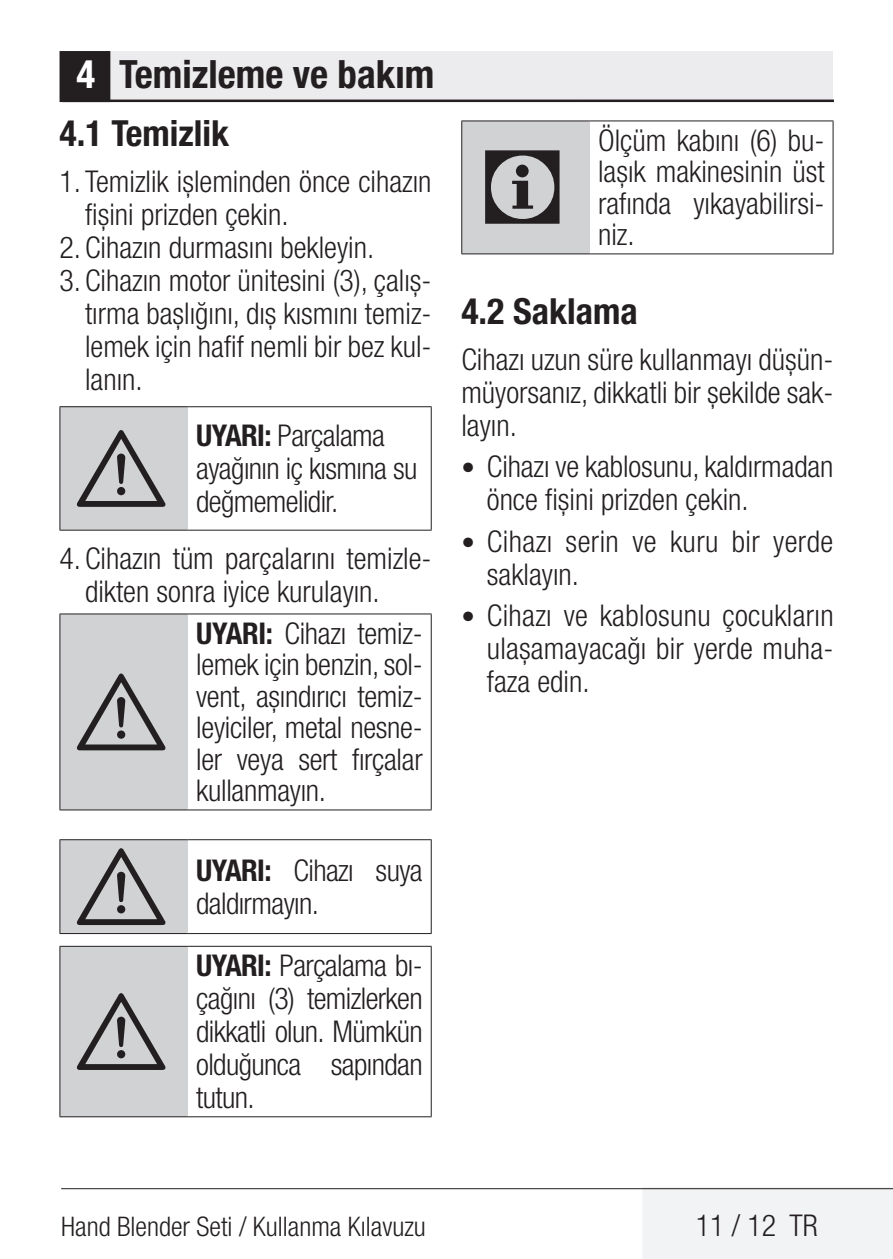
<style>
.page{position:relative;width:893px;height:1259px;background:#fff}
.page>*{position:absolute;margin:0;border:0;box-sizing:border-box;transform-origin:0 0}
.t1{font:108px "ZIWARNUN";color:#231f20}
.t2{font:96px "ZIWARNUN";color:#231f20}
.t3{font:700 condensed 39px "Helvetica Neue LT Pro";color:#231f20}
.t4{font:700 condensed 36px "Helvetica Neue LT Pro";color:#231f20}
.t5{font:300 condensed 30px/33px "Helvetica Neue LT Pro";color:#231f20;text-align:justify}
.t6{font:300 condensed 30px/33px "Helvetica Neue LT Pro";letter-spacing:-.02em;color:#231f20}
.t7{font:300 condensed 27px "Helvetica Neue LT Pro";color:#231f20}
.s1{color:#fff}
.s2{font-weight:700}
.s3{font-weight:700;font-size:27px}
</style>
<div class="page">
<div style="left:642px;top:1186px;width:251px;height:73px;background:#f2f3f4;border:3px solid #f2f3f4"></div>
<hr style="left:61px;top:1188px;width:832px;height:1px;background:#231f20">
<div style="left:62px;top:51px;width:771px;height:50px;background:#ececee"></div>
<hr style="left:62px;top:100px;width:771px;height:2px;background:#231f20">
<div style="left:61px;top:53px;width:48px;height:48px;background:#231f20"></div>
<div style="left:60px;top:51px;width:50px;height:51px;border:3px solid #231f20"></div>
<div style="left:60px;top:407px;width:128px;height:123px;background:#d1d2d4"></div>
<hr style="left:188px;top:406px;width:244px;height:1px;background:#231f20">
<hr style="left:431px;top:407px;width:1px;height:123px;background:#231f20">
<hr style="left:188px;top:529px;width:244px;height:2px;background:#231f20">
<hr style="left:60px;top:406px;width:128px;height:1px;background:#231f20">
<hr style="left:59px;top:407px;width:1px;height:123px;background:#231f20">
<hr style="left:60px;top:529px;width:128px;height:2px;background:#231f20">
<div style="left:60px;top:614px;width:128px;height:196px;background:#d1d2d4"></div>
<hr style="left:188px;top:613px;width:244px;height:1px;background:#231f20">
<hr style="left:431px;top:614px;width:1px;height:195px;background:#231f20">
<hr style="left:188px;top:809px;width:244px;height:1px;background:#231f20">
<hr style="left:60px;top:809px;width:128px;height:1px;background:#231f20">
<hr style="left:60px;top:613px;width:128px;height:1px;background:#231f20">
<hr style="left:59px;top:614px;width:1px;height:195px;background:#231f20">
<div style="left:60px;top:839px;width:128px;height:94px;background:#d1d2d4"></div>
<hr style="left:188px;top:839px;width:244px;height:1px;background:#231f20">
<hr style="left:431px;top:840px;width:1px;height:93px;background:#231f20">
<hr style="left:188px;top:933px;width:244px;height:1px;background:#231f20">
<hr style="left:60px;top:839px;width:128px;height:1px;background:#231f20">
<hr style="left:59px;top:840px;width:1px;height:93px;background:#231f20">
<hr style="left:60px;top:933px;width:128px;height:1px;background:#231f20">
<div style="left:60px;top:946px;width:128px;height:170px;background:#d1d2d4"></div>
<hr style="left:188px;top:945px;width:244px;height:2px;background:#231f20">
<hr style="left:431px;top:946px;width:1px;height:170px;background:#231f20">
<hr style="left:188px;top:1116px;width:244px;height:1px;background:#231f20">
<hr style="left:60px;top:945px;width:128px;height:2px;background:#231f20">
<hr style="left:59px;top:946px;width:1px;height:170px;background:#231f20">
<hr style="left:60px;top:1116px;width:128px;height:1px;background:#231f20">
<div style="left:462px;top:121px;width:127px;height:133px;background:#d1d2d4"></div>
<hr style="left:589px;top:120px;width:244px;height:1px;background:#231f20">
<hr style="left:833px;top:121px;width:1px;height:132px;background:#231f20">
<hr style="left:589px;top:253px;width:244px;height:1px;background:#231f20">
<hr style="left:461px;top:120px;width:128px;height:1px;background:#231f20">
<hr style="left:461px;top:121px;width:1px;height:132px;background:#231f20">
<hr style="left:461px;top:253px;width:128px;height:1px;background:#231f20">
<h3 class="t3" style="left:77px;top:50px;width:359px"><span class="s1">4</span> Temizleme ve bakım</h3>
<p class="t4" style="left:60px;top:112px;width:171px">4.1 Temizlik</p>
<p class="t5" style="left:85px;top:165px;width:348px;text-indent:-26px">1. Temizlik işleminden önce cihazın fişini prizden çekin.</p>
<p class="t5" style="left:60px;top:231px;width:316px">2. Cihazın durmasını bekleyin.</p>
<p class="t5" style="left:85px;top:264px;width:348px;text-indent:-26px">3. Cihazın motor ünitesini (3), çalış&shy;tırma başlığını, dış kısmını temiz&shy;lemek için hafif nemli bir bez kul&shy;lanın.</p>
<h2 class="t2" style="left:77px;top:417px;width:94px">A</h2>
<p class="t6" style="left:196px;top:419px;width:223px"><span class="s2">UYARI:</span> Parçalama ayağının iç kısmına su değmemelidir.</p>
<p class="t5" style="left:85px;top:541px;width:345px;text-indent:-26px">4. Cihazın tüm parçalarını temizle&shy;dikten sonra iyice kurulayın.</p>
<h2 class="t2" style="left:77px;top:661px;width:94px">A</h2>
<p class="t5" style="left:196px;top:617px;width:228px;line-height:31.5px"><span class="s2">UYARI:</span> Cihazı temiz&shy;lemek için benzin, sol&shy;vent, aşındırıcı temiz&shy;leyiciler, metal nesne&shy;ler veya sert fırçalar kullanmayın.</p>
<h2 class="t2" style="left:77px;top:835px;width:94px">A</h2>
<p class="t6" style="left:196px;top:853px;width:228px"><span class="s2">UYARI:</span> Cihazı suya daldırmayın.</p>
<h2 class="t2" style="left:77px;top:980px;width:94px">A</h2>
<p class="t5" style="left:196px;top:949px;width:228px"><span class="s2">UYARI:</span> Parçalama bı&shy;çağını (3) temizlerken dikkatli olun. Mümkün olduğunca sapından tutun.</p>
<h1 class="t1" style="left:479px;top:130px;width:94px">C</h1>
<p class="t5" style="left:598px;top:124px;width:228px;line-height:31.5px">Ölçüm kabını (6) bu&shy;laşık makinesinin üst rafında yıkayabilirsi&shy;niz.</p>
<p class="t4" style="left:461px;top:289px;width:178px">4.2 Saklama</p>
<p class="t5" style="left:461px;top:342px;width:374px">Cihazı uzun süre kullanmayı düşün&shy;müyorsanız, dikkatli bir şekilde sak&shy;layın.</p>
<p class="t5" style="left:487px;top:450px;width:348px;text-indent:-26px"><span class="s3">•</span> Cihazı ve kablosunu, kaldırmadan önce fişini prizden çekin.</p>
<p class="t5" style="left:487px;top:524px;width:348px;text-indent:-26px"><span class="s3">•</span> Cihazı serin ve kuru bir yerde saklayın.</p>
<p class="t5" style="left:487px;top:599px;width:348px;text-indent:-26px"><span class="s3">•</span> Cihazı ve kablosunu çocukların ulaşamayacağı bir yerde muha&shy;faza edin.</p>
<p class="t7" style="left:61px;top:1210px;width:366px">Hand Blender Seti / Kullanma Kılavuzu</p>
<p class="t5" style="left:696px;top:1208px;width:123px">11 / 12 TR</p>
</div>
